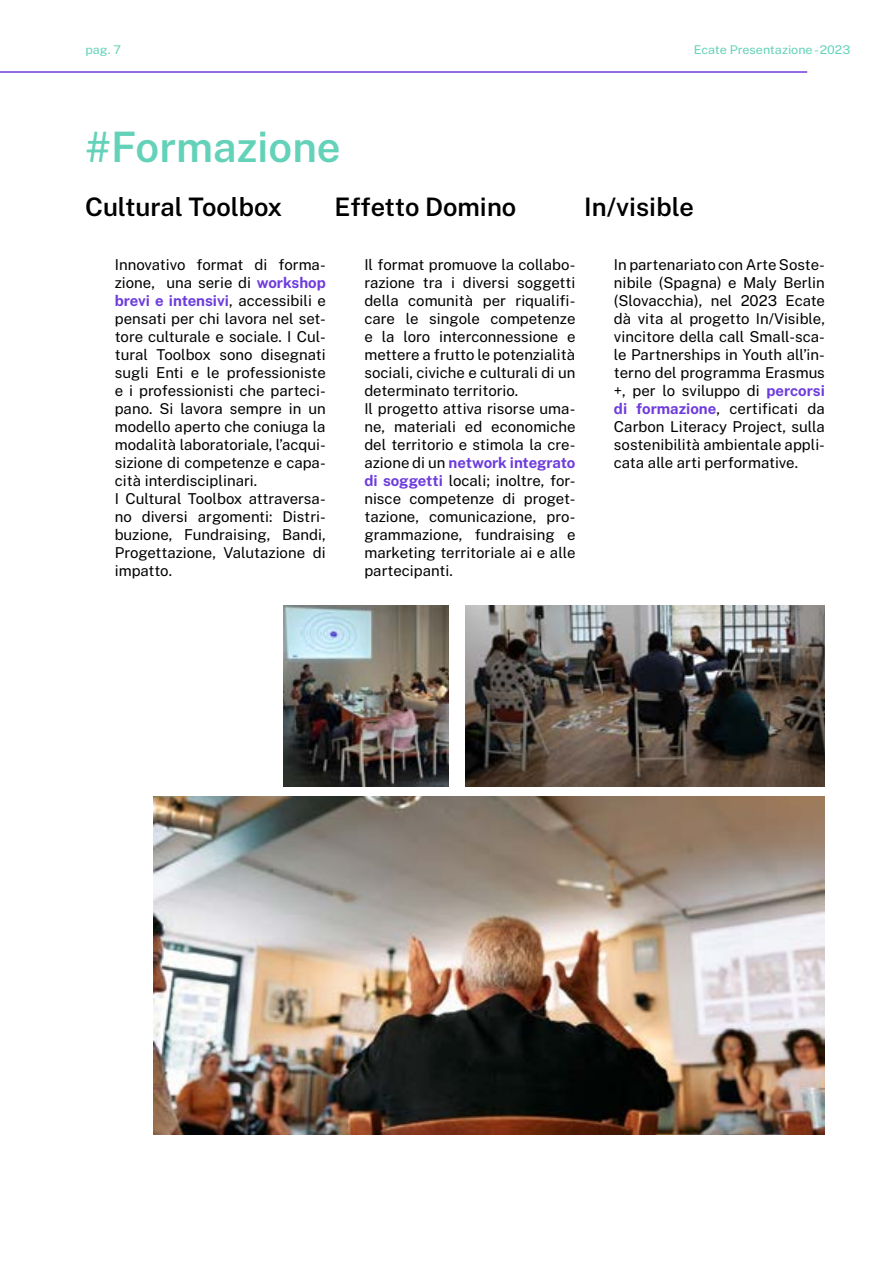
<style>
.page{position:relative;width:893px;height:1263px;background:#fff}
.page>*{position:absolute;margin:0;border:0;box-sizing:border-box;transform-origin:0 0}
.t1{font:600 42px "Public Sans";color:#64d2b9}
.t2{font:600 25.5px "Public Sans";color:#000}
.t3{font:15px/18px "Public Sans";color:#000}
.t4{font:12px "Public Sans";color:#64d2b9;scale:1.05 1}
.s1{font-weight:700;color:#6e3cdc}
</style>
<div class="page">
<img style="left:153px;top:797px;width:672px;height:337px">
<img style="left:283px;top:605px;width:166px;height:181px">
<img style="left:465px;top:605px;width:360px;height:181px">
<hr style="left:0;top:71px;width:807px;height:2px;background:#6e3cdc">
<p class="t4" style="left:85px;top:41px;width:35px">pag. 7</p>
<p class="t4" style="left:694px;top:41px;width:151px">Ecate Presentazione - 2023</p>
<h1 class="t1" style="left:85px;top:116px;width:257px">#Formazione</h1>
<h2 class="t2" style="left:85px;top:188px;width:199px">Cultural Toolbox</h2>
<h2 class="t2" style="left:335px;top:188px;width:183px">Effetto Domino</h2>
<h2 class="t2" style="left:584px;top:188px;width:111px">In/visible</h2>
<p class="t3" style="left:115px;top:255px;width:213px">Innovativo format di forma&shy;zione, una serie di <span class="s1">workshop brevi e intensivi</span>, accessibili e pensati per chi lavora nel set&shy;tore culturale e sociale. I Cul&shy;tural Toolbox sono disegnati sugli Enti e le professioniste e i professionisti che parteci&shy;pano. Si lavora sempre in un modello aperto che coniuga la modalità laboratoriale, l’acqui&shy;sizione di competenze e capa&shy;cità interdisciplinari.<br>I Cultural Toolbox attraversa&shy;no diversi argomenti: Distri&shy;buzione, Fundraising, Bandi,<br>Progettazione, Valutazione di impatto.</p>
<p class="t3" style="left:364px;top:255px;width:213px">Il format promuove la collabo&shy;razione tra i diversi soggetti della comunità per riqualifi&shy;care le singole competenze e la loro interconnessione e mettere a frutto le potenzialità sociali, civiche e culturali di un determinato territorio.<br>Il progetto attiva risorse uma&shy;ne, materiali ed economiche del territorio e stimola la cre&shy;azione di un <span class="s1">network integrato di soggetti</span> locali; inoltre, for&shy;nisce competenze di proget&shy;tazione, comunicazione, pro&shy;grammazione, fundraising e marketing territoriale ai e alle partecipanti.</p>
<p class="t3" style="left:614px;top:255px;width:213px;text-align:justify">In partenariato con Arte Soste&shy;nibile (Spagna) e Maly Berlin (Slovacchia), nel 2023 Ecate dà vita al progetto In/Visible, vincitore della call Small-sca&shy;le Partnerships in Youth all’in&shy;terno del programma Erasmus +, per lo sviluppo di <span class="s1">percorsi di formazione</span>, certificati da Carbon Literacy Project, sulla sostenibilità ambientale appli&shy;cata alle arti performative.</p>
</div>
